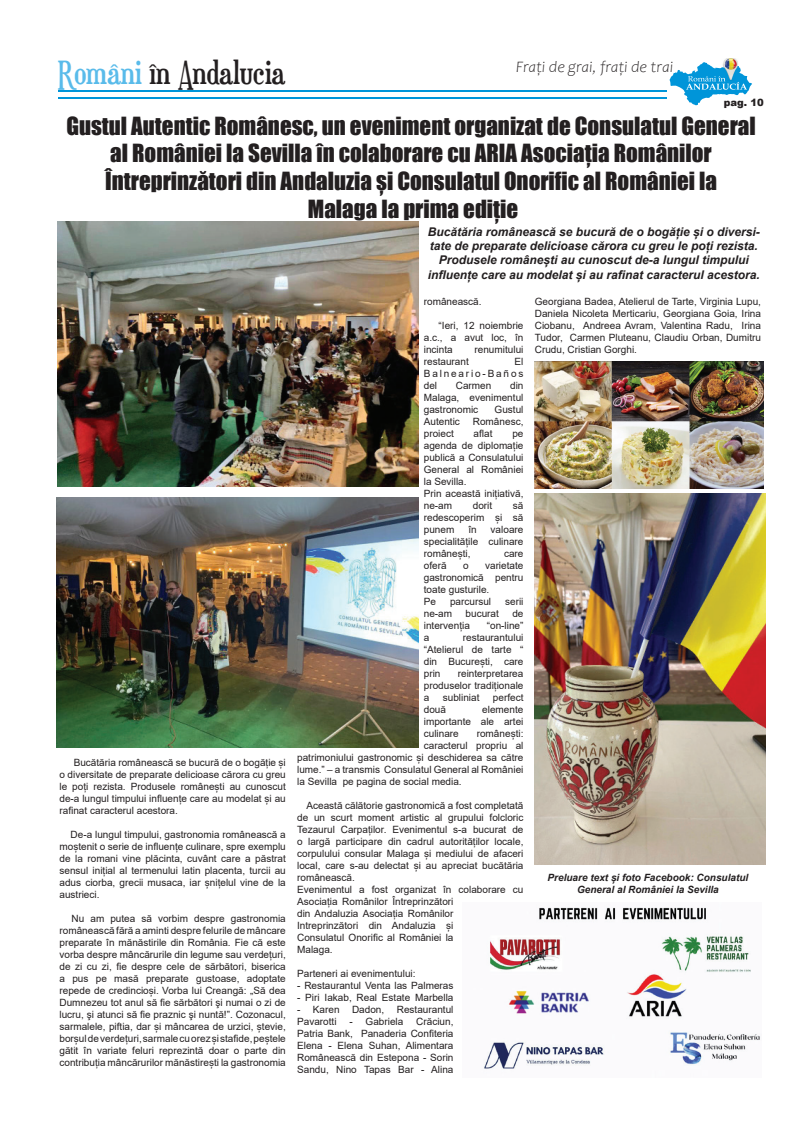
<style>
.page{position:relative;width:808px;height:1134px;background:#fff}
.page>*{position:absolute;margin:0;border:0;box-sizing:border-box;transform-origin:0 0}
.t1{font:34px "Euphorigenic";color:#231f20}
.t2{font:23px/27.6px "Impact";color:#231f20;text-align:center}
.t3{font:italic 300 16px "Candara";color:#231f20}
.t4{font:italic 700 12px/14.4px "Arial";color:#231f20;text-align:center}
.t5{font:10px/12px "Arial";color:#231f20;text-align:justify}
.t6{font:italic 700 10px/12px "Arial";color:#231f20;text-align:center}
.t7{font:900 10px "Arial";color:#231f20}
.s1{color:#59bbea}
</style>
<div class="page">
<hr style="left:59px;top:97px;width:608px;height:1px;background:#0095d9">
<hr style="left:59px;top:90px;width:608px;height:1px;background:#0095d9">
<img style="left:723px;top:58px;width:15px;height:4px">
<svg style="left:670px;top:62px;width:82px;height:44px"></svg>
<img style="left:484px;top:907px;width:276px;height:162px">
<img style="left:58px;top:222px;width:360px;height:264px">
<img style="left:57px;top:497px;width:361px;height:250px">
<img style="left:535px;top:494px;width:230px;height:371px">
<img style="left:535px;top:361px;width:229px;height:127px">
<h1 class="t1" style="left:58px;top:56px;width:230px"><span class="s1">Români</span> în Andalucia</h1>
<h3 class="t3" style="left:516px;top:58px;width:159px">Frați de grai, frați de trai</h3>
<p class="t7" style="left:724px;top:95px;width:42px">pag. 10</p>
<h2 class="t2" style="left:66px;top:111px;width:691px">Gustul Autentic Românesc, un eveniment organizat de Consulatul General al României la Sevilla în colaborare cu ARIA Asociația Românilor Întreprinzători din Andaluzia și Consulatul Onorific al României la<br>Malaga la prima ediție</h2>
<p class="t4" style="left:428px;top:224px;width:334px">Bucătăria românească se bucură de o bogăție și o diversi&shy;tate de preparate delicioase cărora cu greu le poți rezista.<br>Produsele românești au cunoscut de-a lungul timpului influențe care au modelat și au rafinat caracterul acestora.</p>
<p class="t5" style="left:60px;top:756px;width:228px;text-indent:14px">Bucătăria românească se bucură de o bogăție și o diversitate de preparate delicioase cărora cu greu le poți rezista. Produsele românești au cunoscut de-a lungul timpului influențe care au modelat și au rafinat caracterul acestora.</p>
<p class="t5" style="left:60px;top:828px;width:228px;text-indent:11px">De-a lungul timpului, gastronomia românească a moștenit o serie de influențe culinare, spre exemplu de la romani vine plăcinta, cuvânt care a păstrat sensul inițial al termenului latin placenta, turcii au adus ciorba, grecii musaca, iar șnițelul vine de la austrieci.</p>
<p class="t5" style="left:60px;top:912px;width:228px;text-indent:12px">Nu am putea să vorbim despre gastronomia românească fără a aminti despre felurile de mâncare preparate în mănăstirile din România. Fie că este vorba despre mâncărurile din legume sau verdețuri, de zi cu zi, fie despre cele de sărbători, biserica a pus pe masă preparate gustoase, adoptate repede de credincioși. Vorba lui Creangă: „Să dea Dumnezeu tot anul să fie sărbători şi numai o zi de lucru, şi atunci să fie praznic şi nuntă!”. Cozonacul, sarmalele, piftia, dar și mâncarea de urzici, ștevie, borșul de verdețuri, sarmale cu orez și stafide, peștele gătit în variate feluri reprezintă doar o parte din contribuția mâncărurilor mănăstirești la gastronomia</p>
<p class="t5" style="left:424px;top:295px;width:59px">românească.</p>
<p class="t5" style="left:424px;top:319px;width:101px;text-indent:15px">“Ieri, 12 noiembrie a.c., a avut loc, în incinta</p>
<p class="t5" style="left:474px;top:343px;width:50px">renumitului</p>
<p class="t5" style="left:424px;top:355px;width:101px;text-indent:91px">El Balneario-Baños del</p>
<p class="t5" style="left:424px;top:355px;width:47px">restaurant</p>
<p class="t5" style="left:456px;top:379px;width:37px">Carmen</p>
<p class="t5" style="left:424px;top:379px;width:101px;text-indent:86px">din Malaga, evenimentul gastronomic</p>
<p class="t5" style="left:494px;top:403px;width:30px">Gustul</p>
<p class="t5" style="left:424px;top:415px;width:38px">Autentic</p>
<p class="t5" style="left:473px;top:415px;width:52px">Românesc,</p>
<p class="t5" style="left:424px;top:427px;width:32px">proiect</p>
<p class="t5" style="left:474px;top:427px;width:20px">aflat</p>
<p class="t5" style="left:424px;top:427px;width:101px;text-align:left;text-indent:88px">pe agenda de diplomație publică a Consulatului<br>General al României la Sevilla.<br>Prin această inițiativă, ne-am</p>
<p class="t5" style="left:473px;top:499px;width:21px">dorit</p>
<p class="t5" style="left:424px;top:499px;width:101px;text-indent:89px">să redescoperim și să punem</p>
<p class="t5" style="left:468px;top:523px;width:10px">în</p>
<p class="t5" style="left:424px;top:523px;width:101px;text-indent:67px">valoare specialitățile culinare românești,</p>
<p class="t5" style="left:504px;top:547px;width:21px">care</p>
<p class="t5" style="left:424px;top:559px;width:24px">oferă</p>
<p class="t5" style="left:463px;top:559px;width:7px">o</p>
<p class="t5" style="left:424px;top:559px;width:101px;text-align:left;text-indent:61px">varietate gastronomică pentru toate gusturile.<br>Pe</p>
<p class="t5" style="left:450px;top:595px;width:43px">parcursul</p>
<p class="t5" style="left:505px;top:595px;width:20px">serii</p>
<p class="t5" style="left:424px;top:607px;width:30px">ne-am</p>
<p class="t5" style="left:466px;top:607px;width:35px">bucurat</p>
<p class="t5" style="left:512px;top:607px;width:13px">de</p>
<p class="t5" style="left:424px;top:619px;width:48px">intervenția</p>
<p class="t5" style="left:487px;top:619px;width:38px">“on-line”</p>
<p class="t5" style="left:424px;top:631px;width:7px">a</p>
<p class="t5" style="left:424px;top:631px;width:101px;text-indent:39px">restaurantului “Atelierul de tarte “ din București, care prin</p>
<p class="t5" style="left:424px;top:667px;width:101px;text-indent:34px">reinterpretarea produselor tradiționale a</p>
<p class="t5" style="left:443px;top:691px;width:38px">subliniat</p>
<p class="t5" style="left:493px;top:691px;width:32px">perfect</p>
<p class="t5" style="left:424px;top:703px;width:24px">două</p>
<p class="t5" style="left:424px;top:703px;width:101px;text-indent:58px">elemente importante ale artei culinare</p>
<p class="t5" style="left:477px;top:727px;width:48px">românești:</p>
<p class="t5" style="left:424px;top:739px;width:101px">caracterul propriu al</p>
<p class="t5" style="left:297px;top:751px;width:228px">patrimoniului gastronomic și deschiderea sa către</p>
<p class="t5" style="left:297px;top:763px;width:228px">lume.” – a transmis Consulatul General al României</p>
<p class="t5" style="left:297px;top:775px;width:166px">la Sevilla pe pagina de social media.</p>
<p class="t5" style="left:297px;top:799px;width:228px;text-align:left;text-indent:9px">Această călătorie gastronomică a fost completată de un scurt moment artistic al grupului folcloric Tezaurul Carpaților. Evenimentul s-a bucurat de o largă participare din cadrul autorităților locale, corpulului consular Malaga și mediului de afaceri local, care s-au delectat și au apreciat bucătăria românească.<br>Evenimentul a fost organizat în colaborare cu Asociația Românilor Întreprinzători<br>din Andaluzia Asociația Românilor<br>Intreprinzători din Andaluzia și<br>Consulatul Onorific al României la<br>Malaga.</p>
<p class="t5" style="left:297px;top:967px;width:120px">Parteneri ai evenimentului:</p>
<p class="t5" style="left:297px;top:979px;width:158px">- Restaurantul Venta las Palmeras</p>
<p class="t5" style="left:297px;top:991px;width:158px">- Piri Iakab, Real Estate Marbella</p>
<p class="t5" style="left:297px;top:1003px;width:158px">- Karen Dadon, Restaurantul<br>Pavarotti</p>
<p class="t5" style="left:297px;top:1015px;width:158px;text-indent:119px">Crăciun, Patria Bank, Panaderia Confiteria Elena - Elena Suhan, Alimentara Românească din Estepona - Sorin Sandu, Nino Tapas Bar - Alina</p>
<p class="t5" style="left:349px;top:1015px;width:55px">- Gabriela</p>
<p class="t5" style="left:535px;top:295px;width:228px">Georgiana Badea, Atelierul de Tarte, Virginia Lupu, Daniela Nicoleta Merticariu, Georgiana Goia, Irina Ciobanu, Andreea Avram, Valentina Radu, Irina Tudor, Carmen Pluteanu, Claudiu Orban, Dumitru Crudu, Cristian Gorghi.</p>
<p class="t6" style="left:548px;top:872px;width:202px">Preluare text și foto Facebook: Consulatul<br>General al României la Sevilla</p>
</div>
